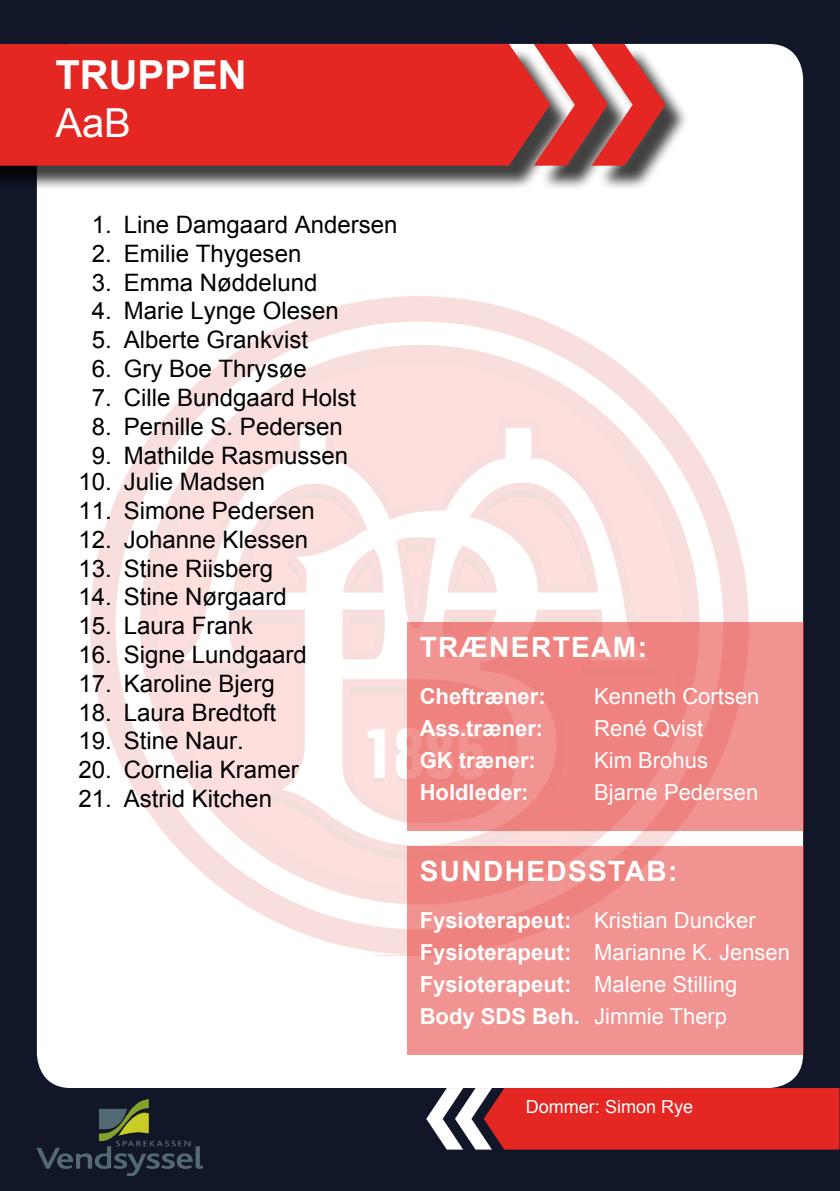
<style>
.page{position:relative;width:840px;height:1191px;background:#fff}
.page>*{position:absolute;margin:0;border:0;box-sizing:border-box;transform-origin:0 0}
.t1{font:700 40px "Arial";color:#fff}
.t2{font:40px "Arial";color:#fff}
.t3{font:700 28px "Arial";letter-spacing:.05em;color:#fff}
.t4{font:24px "Arial";color:#000}
.t5{font:22px/32px "Arial";color:#fff}
.t6{font:700 22px "Arial";color:#fff}
.t7{font:18px "Arial";color:#fff}
</style>
<div class="page">
<div style="left:0;top:0;width:839px;height:1191px;background:#111728"></div>
<div style="left:37px;top:44px;width:765px;height:1044px;background:#fff;border-radius:34px"></div>
<svg style="left:426px;top:1088px;width:413px;height:61px"></svg>
<img style="left:37px;top:1099px;width:165px;height:76px">
<div style="left:0;top:47px;width:689px;height:143px;background:#000;opacity:.75"></div>
<div style="left:0;top:44px;width:533px;height:122px;background:#e42722"></div>
<svg style="left:533px;top:44px;width:132px;height:122px"></svg>
<img style="left:90px;top:296px;width:659px;height:659px">
<div style="left:406px;top:622px;width:396px;height:209px;background:linear-gradient(to right,#f08683,#f08e8b)"></div>
<div style="left:406px;top:846px;width:396px;height:208px;background:linear-gradient(to bottom,#f08b89,#f19593)"></div>
<p class="t1" style="left:55px;top:48px;width:193px">TRUPPEN</p>
<p class="t2" style="left:55px;top:96px;width:77px">AaB</p>
<p class="t4" style="left:92px;top:209px;width:307px">1. Line Damgaard Andersen</p>
<p class="t4" style="left:92px;top:238px;width:211px">2. Emilie Thygesen</p>
<p class="t4" style="left:92px;top:266px;width:227px">3. Emma Nøddelund</p>
<p class="t4" style="left:92px;top:295px;width:248px">4. Marie Lynge Olesen</p>
<p class="t4" style="left:92px;top:324px;width:218px">5. Alberte Grankvist</p>
<p class="t4" style="left:92px;top:353px;width:216px">6. Gry Boe Thrysøe</p>
<p class="t4" style="left:92px;top:382px;width:266px">7. Cille Bundgaard Holst</p>
<p class="t4" style="left:92px;top:410px;width:252px">8. Pernille S. Pedersen</p>
<p class="t4" style="left:92px;top:439px;width:258px">9. Mathilde Rasmussen</p>
<p class="t4" style="left:78px;top:466px;width:188px">10. Julie Madsen</p>
<p class="t4" style="left:78px;top:495px;width:238px">11. Simone Pedersen</p>
<p class="t4" style="left:78px;top:523px;width:231px">12. Johanne Klessen</p>
<p class="t4" style="left:78px;top:552px;width:196px">13. Stine Riisberg</p>
<p class="t4" style="left:78px;top:581px;width:210px">14. Stine Nørgaard</p>
<p class="t4" style="left:78px;top:610px;width:176px">15. Laura Frank</p>
<p class="t4" style="left:78px;top:639px;width:230px">16. Signe Lundgaard</p>
<p class="t4" style="left:78px;top:667px;width:198px">17. Karoline Bjerg</p>
<p class="t4" style="left:78px;top:696px;width:199px">18. Laura Bredtoft</p>
<p class="t4" style="left:78px;top:725px;width:167px">19. Stine Naur.</p>
<p class="t4" style="left:78px;top:754px;width:222px">20. Cornelia Kramer</p>
<p class="t4" style="left:78px;top:783px;width:195px">21. Astrid Kitchen</p>
<p class="t3" style="left:419px;top:628px;width:229px">TRÆNERTEAM:</p>
<p class="t6" style="left:419px;top:682px;width:127px">Cheftræner:</p>
<p class="t6" style="left:419px;top:714px;width:125px">Ass.træner:</p>
<p class="t6" style="left:419px;top:746px;width:118px">GK træner:</p>
<p class="t6" style="left:419px;top:778px;width:110px">Holdleder:</p>
<p class="t5" style="left:594px;top:680px;width:167px">Kenneth Cortsen</p>
<p class="t5" style="left:594px;top:713px;width:110px">René Qvist</p>
<p class="t5" style="left:594px;top:745px;width:115px">Kim Brohus</p>
<p class="t5" style="left:594px;top:777px;width:165px">Bjarne Pedersen</p>
<p class="t3" style="left:419px;top:852px;width:259px">SUNDHEDSSTAB:</p>
<p class="t6" style="left:419px;top:906px;width:153px">Fysioterapeut:</p>
<p class="t6" style="left:419px;top:938px;width:153px">Fysioterapeut:</p>
<p class="t6" style="left:419px;top:970px;width:153px">Fysioterapeut:</p>
<p class="t6" style="left:419px;top:1002px;width:162px">Body SDS Beh.</p>
<p class="t5" style="left:594px;top:904px;width:197px">Kristian Duncker<br>Marianne K. Jensen<br>Malene Stilling</p>
<p class="t5" style="left:594px;top:1000px;width:134px">Jimmie Therp</p>
<p class="t7" style="left:525px;top:1094px;width:169px">Dommer: Simon Rye</p>
</div>
